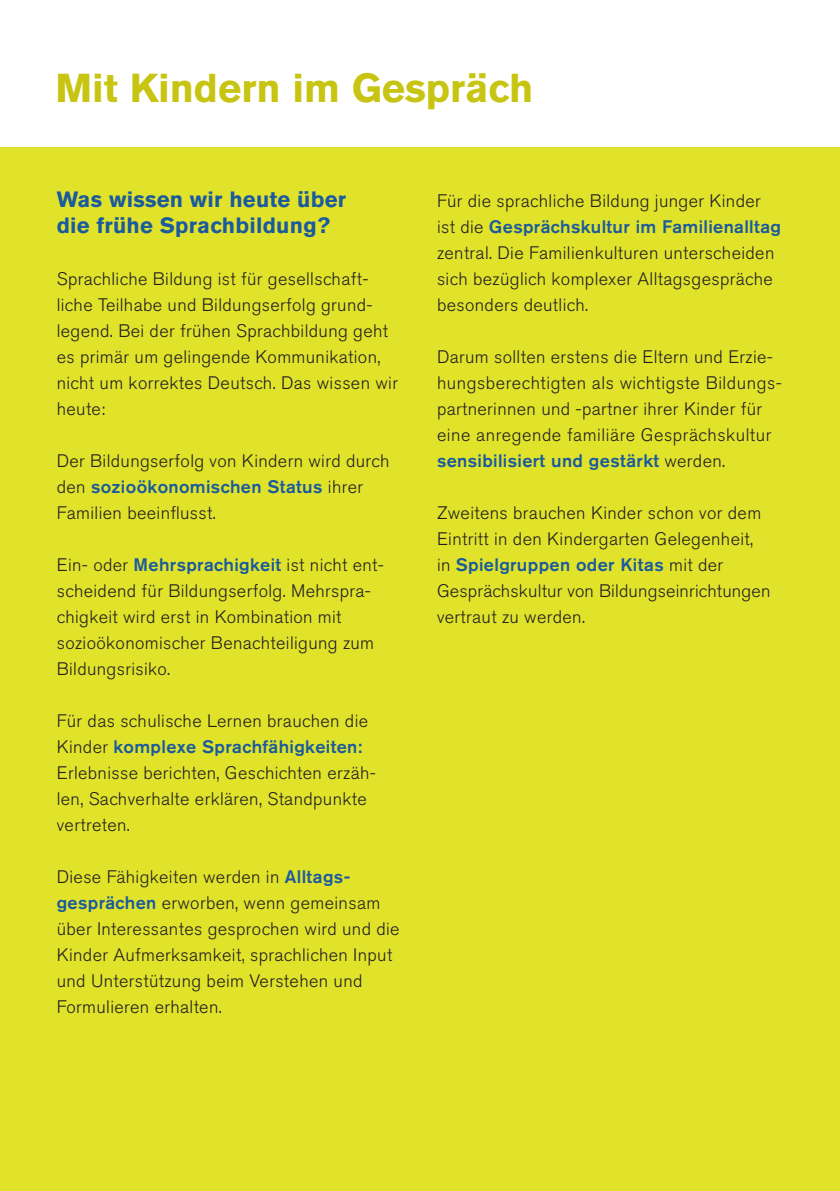
<style>
.page{position:relative;width:840px;height:1191px;background:#fff}
.page>*{position:absolute;margin:0;border:0;box-sizing:border-box;transform-origin:0 0}
.t1{font:700 40px "Akzidenz Grotesk BE";color:#c7c511}
.t2{font:700 22px/26px "Akzidenz Grotesk BE";letter-spacing:.01em;color:#1a5a9d}
.t3{font:300 18px/26px "Akzidenz Grotesk BE";letter-spacing:.02em;color:#231f20}
.s1{font-weight:500;color:#1a5a9d}
</style>
<div class="page">
<div style="left:0;top:147px;width:839px;height:1044px;background:#e1e32b"></div>
<h1 class="t1" style="left:55px;top:65px;width:479px">Mit Kindern im Gespräch</h1>
<p class="t2" style="left:57px;top:187px;width:291px">Was wissen wir heute über die frühe Sprachbildung?</p>
<p class="t3" style="left:57px;top:266px;width:342px">Sprachliche Bildung ist für gesellschaft&shy;liche Teilhabe und Bildungserfolg grund&shy;legend. Bei der frühen Sprachbildung geht es primär um gelingende Kommunikation, nicht um korrektes Deutsch. Das wissen wir heute:</p>
<p class="t3" style="left:57px;top:448px;width:334px">Der Bildungserfolg von Kindern wird durch den <span class="s1">sozioökonomischen Status</span> ihrer<br>Familien beeinflusst.</p>
<p class="t3" style="left:57px;top:552px;width:328px">Ein- oder <span class="s1">Mehrsprachigkeit</span> ist nicht ent&shy;scheidend für Bildungserfolg. Mehrspra&shy;chigkeit wird erst in Kombination mit sozioökonomischer Benachteiligung zum Bildungsrisiko.</p>
<p class="t3" style="left:57px;top:708px;width:320px">Für das schulische Lernen brauchen die Kinder <span class="s1">komplexe Sprachfähigkeiten:<br></span>Erlebnisse berichten, Geschichten erzäh&shy;len, Sachverhalte erklären, Standpunkte vertreten.</p>
<p class="t3" style="left:57px;top:864px;width:344px">Diese Fähigkeiten werden in <span class="s1">Alltags&shy;gesprächen</span> erworben, wenn gemeinsam über Interessantes gesprochen wird und die Kinder Aufmerksamkeit, sprachlichen Input und Unterstützung beim Verstehen und Formulieren erhalten.</p>
<p class="t3" style="left:437px;top:188px;width:345px">Für die sprachliche Bildung junger Kinder ist die <span class="s1">Gesprächskultur im Familienalltag </span>zentral. Die Familienkulturen unterscheiden sich bezüglich komplexer Alltagsgespräche besonders deutlich.</p>
<p class="t3" style="left:437px;top:344px;width:346px">Darum sollten erstens die Eltern und Erzie&shy;hungsberechtigten als wichtigste Bildungs&shy;partnerinnen und -partner ihrer Kinder für eine anregende familiäre Gesprächskultur <span class="s1">sensibilisiert und gestärkt</span> werden.</p>
<p class="t3" style="left:437px;top:500px;width:335px">Zweitens brauchen Kinder schon vor dem Eintritt in den Kindergarten Gelegenheit, in <span class="s1">Spielgruppen oder Kitas</span> mit der Gesprächskultur von Bildungseinrichtungen vertraut zu werden.</p>
</div>
